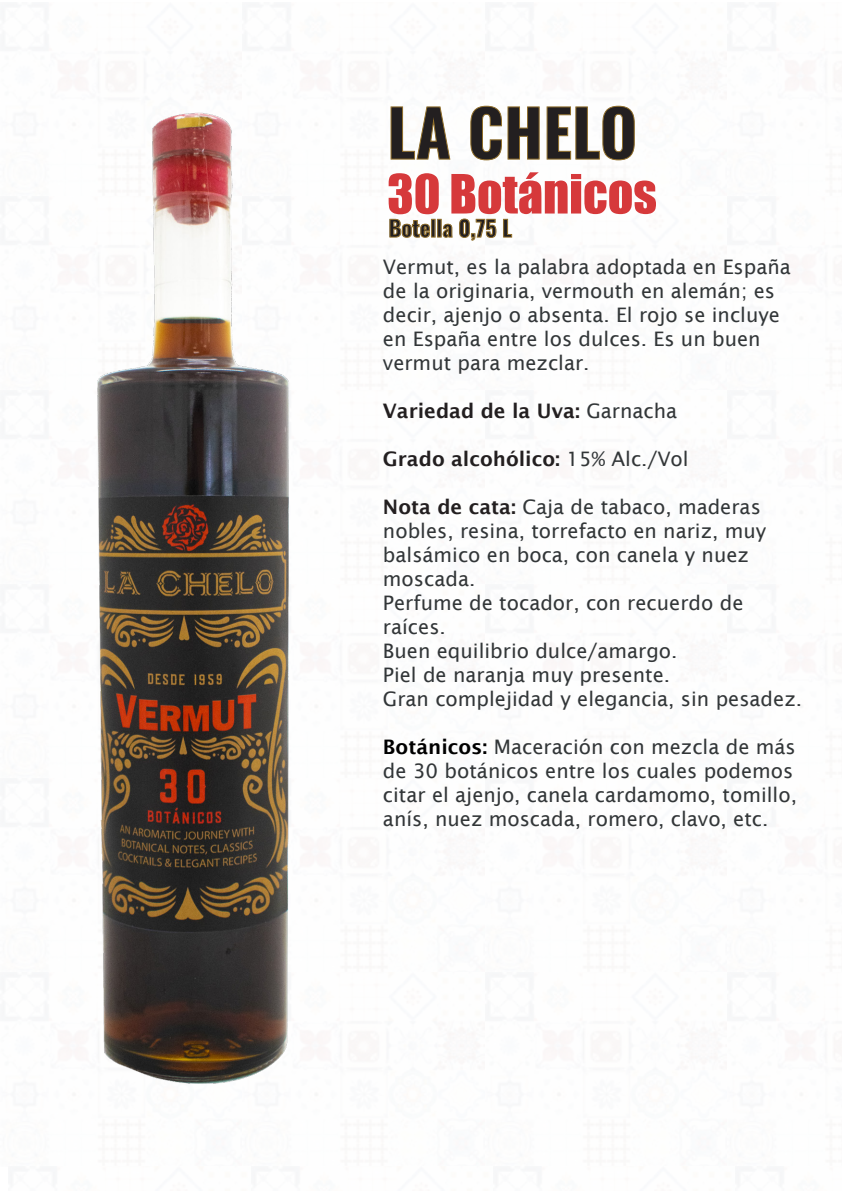
<style>
.page{position:relative;width:842px;height:1191px;background:#fff}
.page>*{position:absolute;margin:0;border:0;box-sizing:border-box;transform-origin:0 0}
.t1{font:700 64.4px "Oswald";color:#231f20}
.t2{font:50px "Impact";color:#d6393b}
.t3{font:700 22px "Oswald";color:#231f20}
.t4{font:20px/24px "Lucida Sans";color:#323638}
.t5{font:600 20px "Lucida Sans";color:#231f20}
.s1{font-weight:400;color:#323638}
.s2{font-weight:600;color:#231f20}
.s3{font-weight:600;color:#000}
</style>
<div class="page">
<svg style="left:555px;top:106px;width:80px;height:54px"></svg>
<img style="left:97px;top:105px;width:458px;height:979px">
<h1 class="t1" style="left:387px;top:99px;width:252px">LA CHELO</h1>
<h2 class="t2" style="left:387px;top:155px;width:271px">30 Botánicos</h2>
<p class="t3" style="left:389px;top:217px;width:125px">Botella 0,75 L</p>
<p class="t4" style="left:383px;top:255px;width:409px">Vermut, es la palabra adoptada en España de la originaria, vermouth en alemán; es decir, ajenjo o absenta. El rojo se incluye en España entre los dulces. Es un buen vermut para mezclar.</p>
<p class="t5" style="left:383px;top:399px;width:296px">Variedad de la Uva: <span class="s1">Garnacha</span></p>
<p class="t5" style="left:383px;top:447px;width:307px">Grado alcohólico: <span class="s1">15% Alc./Vol</span></p>
<p class="t4" style="left:383px;top:495px;width:421px"><span class="s2">Nota de cata:</span> Caja de tabaco, maderas nobles, resina, torrefacto en nariz, muy balsámico en boca, con canela y nuez moscada.<br>Perfume de tocador, con recuerdo de raíces.<br>Buen equilibrio dulce/amargo.<br>Piel de naranja muy presente.<br>Gran complejidad y elegancia, sin pesadez.</p>
<p class="t4" style="left:383px;top:735px;width:415px"><span class="s3">Botánicos:</span> Maceración con mezcla de más de 30 botánicos entre los cuales podemos citar el ajenjo, canela cardamomo, tomillo, anís, nuez moscada, romero, clavo, etc.</p>
</div>
